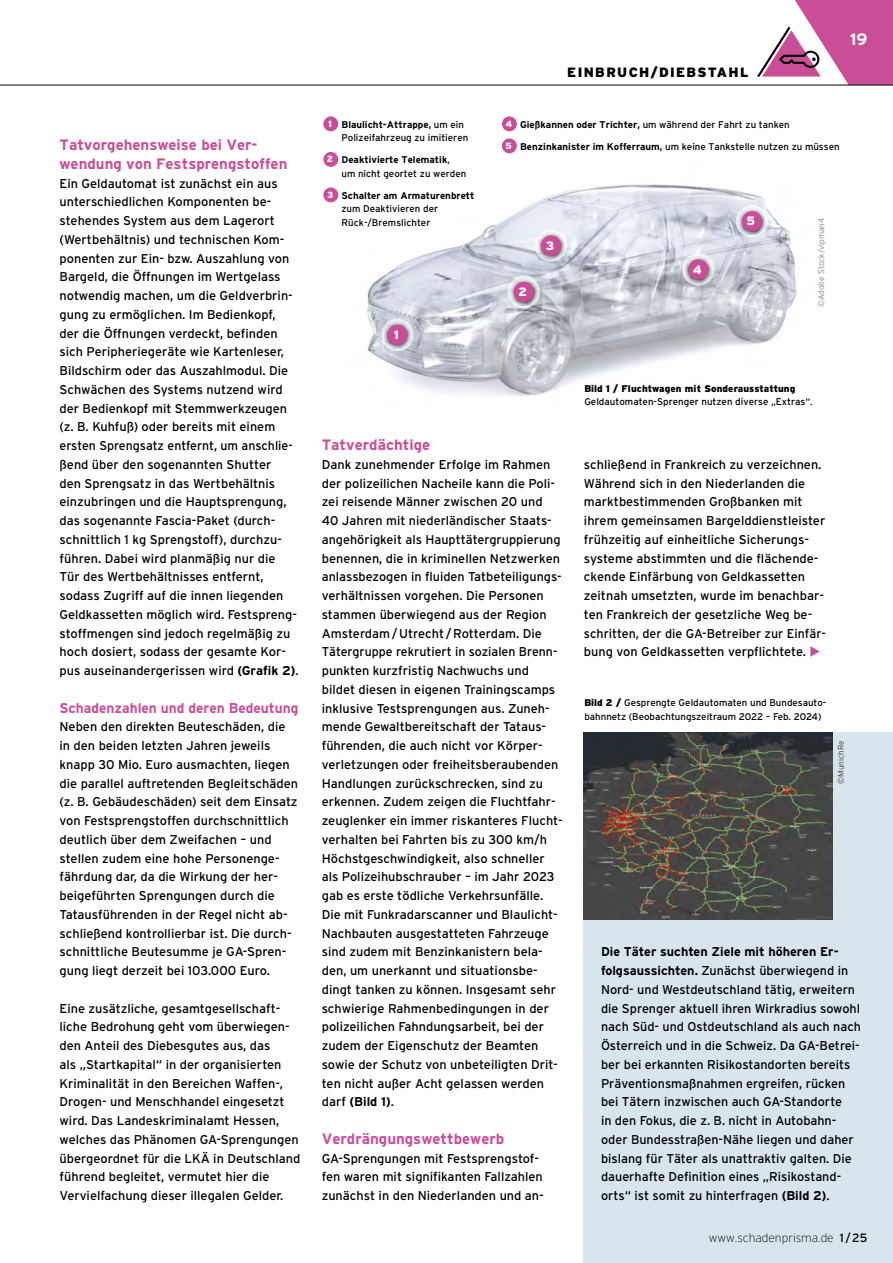
<style>
.page{position:relative;width:893px;height:1263px;background:#fff}
.page>*{position:absolute;margin:0;border:0;box-sizing:border-box;transform-origin:0 0}
.t1{font:700 16.5px "Interstate";color:#fff}
.Zwischenhead{font:700 15px/18.8px "Interstate";color:#ca4d97}
.Zwischenhead-2{font:700 14.25px "Interstate";color:#ca4d97;scale:.96 1}
.t2{font:900 13.5px "Interstate";letter-spacing:.1em;color:#000}
.Fliesstext_2020{font:12.75px/18.8px "Interstate";color:#000}
.Fliesstext_2020-2{font:900 12.15px "Interstate";color:#fff}
.Fussnote_Ausgabe{font:200 12px "Interstate";color:#000}
.Fliesstext_2020-3{font:9.75px/13.5px "Interstate";color:#000}
.Fliesstext_2020-4{font:900 9.75px "Interstate";letter-spacing:.01em;color:#000}
.Fliesstext_2020-5{font:900 8.85px "Interstate";color:#fff}
.BU{font:300 8.25px "Interstate";color:#838483}
.BU-2{font:300 8.25px "Interstate";color:#414140}
.s1{font-weight:700}
.s2{color:#ca4d97}
.s3{font-weight:900}
.s4{font-weight:400}
</style>
<div class="page">
<hr style="left:0;top:85px;width:893px;height:1px;background:#000">
<svg style="left:757px;top:0;width:136px;height:85px"></svg>
<img style="left:323px;top:142px;width:474px;height:255px">
<svg style="left:381px;top:319px;width:33px;height:32px"></svg>
<div style="left:384px;top:321px;width:27px;height:27px;background:#000;opacity:.8"></div>
<div style="left:387px;top:325px;width:21px;height:20px;background:#ca4d97;border-radius:50%"></div>
<svg style="left:508px;top:276px;width:32px;height:32px"></svg>
<div style="left:510px;top:278px;width:27px;height:27px;background:#000;opacity:.8"></div>
<div style="left:514px;top:282px;width:20px;height:20px;background:#ca4d97;border-radius:50%"></div>
<svg style="left:535px;top:229px;width:32px;height:33px"></svg>
<div style="left:538px;top:232px;width:27px;height:27px;background:#000;opacity:.8"></div>
<div style="left:541px;top:235px;width:20px;height:21px;background:#ca4d97;border-radius:50%"></div>
<svg style="left:682px;top:253px;width:33px;height:33px"></svg>
<div style="left:685px;top:256px;width:27px;height:27px;background:#000;opacity:.8"></div>
<div style="left:688px;top:259px;width:20px;height:20px;background:#ca4d97;border-radius:50%"></div>
<svg style="left:736px;top:205px;width:32px;height:32px"></svg>
<div style="left:738px;top:208px;width:27px;height:27px;background:#000;opacity:.8"></div>
<div style="left:742px;top:211px;width:20px;height:20px;background:#ca4d97;border-radius:50%"></div>
<div style="left:584px;top:733px;width:309px;height:530px;background:#d8e5ed"></div>
<img style="left:584px;top:733px;width:248px;height:187px">
<div style="left:323px;top:116px;width:15px;height:15px;background:#ca4d97;border-radius:50%"></div>
<div style="left:323px;top:152px;width:15px;height:15px;background:#ca4d97;border-radius:50%"></div>
<div style="left:323px;top:187px;width:15px;height:15px;background:#ca4d97;border-radius:50%"></div>
<div style="left:502px;top:116px;width:15px;height:15px;background:#ca4d97;border-radius:50%"></div>
<div style="left:502px;top:138px;width:15px;height:15px;background:#ca4d97;border-radius:50%"></div>
<p class="Zwischenhead" style="left:60px;top:135px;width:229px">Tatvorgehensweise bei Ver&shy;wendung von Festsprengstoffen</p>
<p class="Fliesstext_2020" style="left:60px;top:174px;width:241px">Ein Geldautomat ist zunächst ein aus unterschiedlichen Komponenten be&shy;stehendes System aus dem Lagerort (Wertbehältnis) und technischen Kom&shy;ponenten zur Ein- bzw. Auszahlung von Bargeld, die Öffnungen im Wertgelass notwendig machen, um die Geldverbrin&shy;gung zu ermöglichen. Im Bedienkopf,<br>der die Öffnungen verdeckt, befinden sich Peripheriegeräte wie Kartenleser, Bildschirm oder das Auszahlmodul. Die Schwächen des Systems nutzend wird der Bedienkopf mit Stemmwerkzeugen (z. B. Kuhfuß) oder bereits mit einem ersten Sprengsatz entfernt, um anschlie&shy;ßend über den sogenannten Shutter<br>den Sprengsatz in das Wertbehältnis einzubringen und die Hauptsprengung, das sogenannte Fascia-Paket (durch&shy;schnittlich 1 kg Sprengstoff), durchzu&shy;führen. Dabei wird planmäßig nur die Tür des Wertbehältnisses entfernt, sodass Zugriff auf die innen liegenden Geldkassetten möglich wird. Festspreng&shy;stoffmengen sind jedoch regelmäßig zu hoch dosiert, sodass der gesamte Kor&shy;pus auseinandergerissen wird <span class="s1">(Grafik 2)</span>.</p>
<p class="Zwischenhead-2" style="left:60px;top:700px;width:251px">Schadenzahlen und deren Bedeutung</p>
<p class="Fliesstext_2020" style="left:60px;top:717px;width:240px">Neben den direkten Beuteschäden, die in den beiden letzten Jahren jeweils knapp 30 Mio. Euro ausmachten, liegen die parallel auftretenden Begleitschäden (z. B. Gebäudeschäden) seit dem Einsatz von Festsprengstoffen durchschnittlich deutlich über dem Zweifachen – und stellen zudem eine hohe Personenge&shy;fährdung dar, da die Wirkung der her&shy;beigeführten Sprengungen durch die Tatausführenden in der Regel nicht ab&shy;schließend kontrollierbar ist. Die durch&shy;schnittliche Beutesumme je GA-Spren&shy;gung liegt derzeit bei 103.000 Euro.</p>
<p class="Fliesstext_2020" style="left:60px;top:999px;width:242px">Eine zusätzliche, gesamtgesellschaft&shy;liche Bedrohung geht vom überwiegen&shy;den Anteil des Diebesgutes aus, das<br>als „Startkapital“ in der organisierten Kriminalität in den Bereichen Waffen-, Drogen- und Menschhandel eingesetzt wird. Das Landeskriminalamt Hessen, welches das Phänomen GA-Sprengungen übergeordnet für die LKÄ in Deutschland führend begleitet, vermutet hier die Vervielfachung dieser illegalen Gelder.</p>
<p class="Fliesstext_2020-5" style="left:328px;top:119px;width:5px">1</p>
<p class="Fliesstext_2020-3" style="left:341px;top:117px;width:128px"><span class="s1">Blaulicht-Attrappe,</span> um ein<br>Polizeifahrzeug zu imitieren</p>
<p class="Fliesstext_2020-5" style="left:327px;top:154px;width:8px">2</p>
<p class="Fliesstext_2020-3" style="left:341px;top:153px;width:126px"><span class="s1">Deaktivierte Telematik</span>,<br>um nicht geortet zu werden</p>
<p class="Fliesstext_2020-5" style="left:327px;top:190px;width:8px">3</p>
<p class="Fliesstext_2020-3" style="left:341px;top:188px;width:135px"><span class="s1">Schalter am Armaturenbrett </span>zum Deaktivieren der<br>Rück-/Bremslichter</p>
<p class="Fliesstext_2020-2" style="left:394px;top:328px;width:7px">1</p>
<p class="t2" style="left:567px;top:64px;width:183px">EINBRUCH/DIEBSTAHL</p>
<p class="t1" style="left:850px;top:30px;width:19px">19</p>
<p class="Fliesstext_2020-5" style="left:505px;top:119px;width:8px">4</p>
<p class="Fliesstext_2020-3" style="left:520px;top:117px;width:271px"><span class="s1">Gießkannen oder Trichter,</span> um während der Fahrt zu tanken</p>
<p class="Fliesstext_2020-5" style="left:505px;top:141px;width:8px">5</p>
<p class="Fliesstext_2020-3" style="left:520px;top:139px;width:321px"><span class="s1">Benzinkanister im Kofferraum,</span> um keine Tankstelle nutzen zu müssen</p>
<p class="Fliesstext_2020-2" style="left:518px;top:285px;width:10px">2</p>
<p class="Fliesstext_2020-2" style="left:546px;top:238px;width:10px">3</p>
<p class="Fliesstext_2020-2" style="left:693px;top:262px;width:10px">4</p>
<p class="Fliesstext_2020-2" style="left:746px;top:214px;width:10px">5</p>
<p class="BU" style="left:816px;top:307px;width:91px;rotate:-90deg">©Adobe Stock/vipman4</p>
<p class="Fliesstext_2020-4" style="left:584px;top:383px;width:212px">Bild 1 / Fluchtwagen mit Sonderausstattung</p>
<p class="Fliesstext_2020-3" style="left:584px;top:395px;width:230px">Geldautomaten-Sprenger nutzen diverse „Extras“.</p>
<p class="Zwischenhead" style="left:322px;top:435px;width:110px">Tatverdächtige</p>
<p class="Fliesstext_2020" style="left:322px;top:455px;width:242px">Dank zunehmender Erfolge im Rahmen der polizeilichen Nacheile kann die Poli&shy;zei reisende Männer zwischen 20 und<br>40 Jahren mit niederländischer Staats&shy;angehörigkeit als Haupttätergruppierung benennen, die in kriminellen Netzwerken anlassbezogen in fluiden Tatbeteiligungs&shy;verhältnissen vorgehen. Die Personen stammen überwiegend aus der Region Amsterdam/Utrecht /Rotterdam. Die Tätergruppe rekrutiert in sozialen Brenn&shy;punkten kurzfristig Nachwuchs und bildet diesen in eigenen Trainingscamps inklusive Testsprengungen aus. Zuneh&shy;mende Gewaltbereitschaft der Tataus&shy;führenden, die auch nicht vor Körper&shy;verletzungen oder freiheitsberaubenden Handlungen zurückschrecken, sind zu erkennen. Zudem zeigen die Fluchtfahr&shy;zeuglenker ein immer riskanteres Flucht&shy;verhalten bei Fahrten bis zu 300 km/h Höchstgeschwindigkeit, also schneller als Polizeihubschrauber – im Jahr 2023 gab es erste tödliche Verkehrsunfälle.<br>Die mit Funkradarscanner und Blaulicht-Nachbauten ausgestatteten Fahrzeuge sind zudem mit Benzinkanistern bela&shy;den, um unerkannt und situationsbe&shy;dingt tanken zu können. Insgesamt sehr schwierige Rahmenbedingungen in der polizeilichen Fahndungsarbeit, bei der zudem der Eigenschutz der Beamten sowie der Schutz von unbeteiligten Drit&shy;ten nicht außer Acht gelassen werden darf <span class="s1">(Bild 1)</span>.</p>
<p class="Zwischenhead" style="left:322px;top:1129px;width:184px">Verdrängungswettbewerb</p>
<p class="Fliesstext_2020" style="left:322px;top:1149px;width:224px">GA-Sprengungen mit Festsprengstof&shy;fen waren mit signifikanten Fallzahlen zunächst in den Niederlanden und an-</p>
<p class="Fliesstext_2020" style="left:584px;top:455px;width:244px">schließend in Frankreich zu verzeichnen.<br>Während sich in den Niederlanden die marktbestimmenden Großbanken mit ihrem gemeinsamen Bargelddienstleister frühzeitig auf einheitliche Sicherungs&shy;systeme abstimmten und die flächende&shy;ckende Einfärbung von Geldkassetten zeitnah umsetzten, wurde im benachbar&shy;ten Frankreich der gesetzliche Weg be&shy;schritten, der die GA-Betreiber zur Einfär&shy;bung von Geldkassetten verpflichtete. <span class="s2">◆</span></p>
<p class="Fliesstext_2020-3" style="left:584px;top:696px;width:244px"><span class="s3">Bild 2 /</span> Gesprengte Geldautomaten und Bundesauto-</p>
<p class="Fliesstext_2020-3" style="left:584px;top:709px;width:239px">bahnnetz (Beobachtungszeitraum 2022 – Feb. 2024)</p>
<p class="BU-2" style="left:836px;top:784px;width:45px;rotate:-90deg">©MunichRe</p>
<p class="Fliesstext_2020" style="left:601px;top:942px;width:262px"><span class="s1">Die Täter suchten Ziele mit höheren Er&shy;folgsaussichten.</span> Zunächst überwiegend in Nord- und Westdeutschland tätig, erweitern die Sprenger aktuell ihren Wirkradius sowohl nach Süd- und Ostdeutschland als auch nach Österreich und in die Schweiz. Da GA-Betrei&shy;ber bei erkannten Risikostandorten bereits Präventionsmaßnahmen ergreifen, rücken bei Tätern inzwischen auch GA-Standorte<br>in den Fokus, die z. B. nicht in Autobahn&shy;oder Bundesstraßen-Nähe liegen und daher bislang für Täter als unattraktiv galten. Die dauerhafte Definition eines „Risikostand&shy;orts“ ist somit zu hinterfragen <span class="s1">(Bild 2)</span>.</p>
<p class="Fussnote_Ausgabe" style="left:709px;top:1231px;width:160px">www.schadenprisma.de <span class="s4">1 /25</span></p>
</div>
